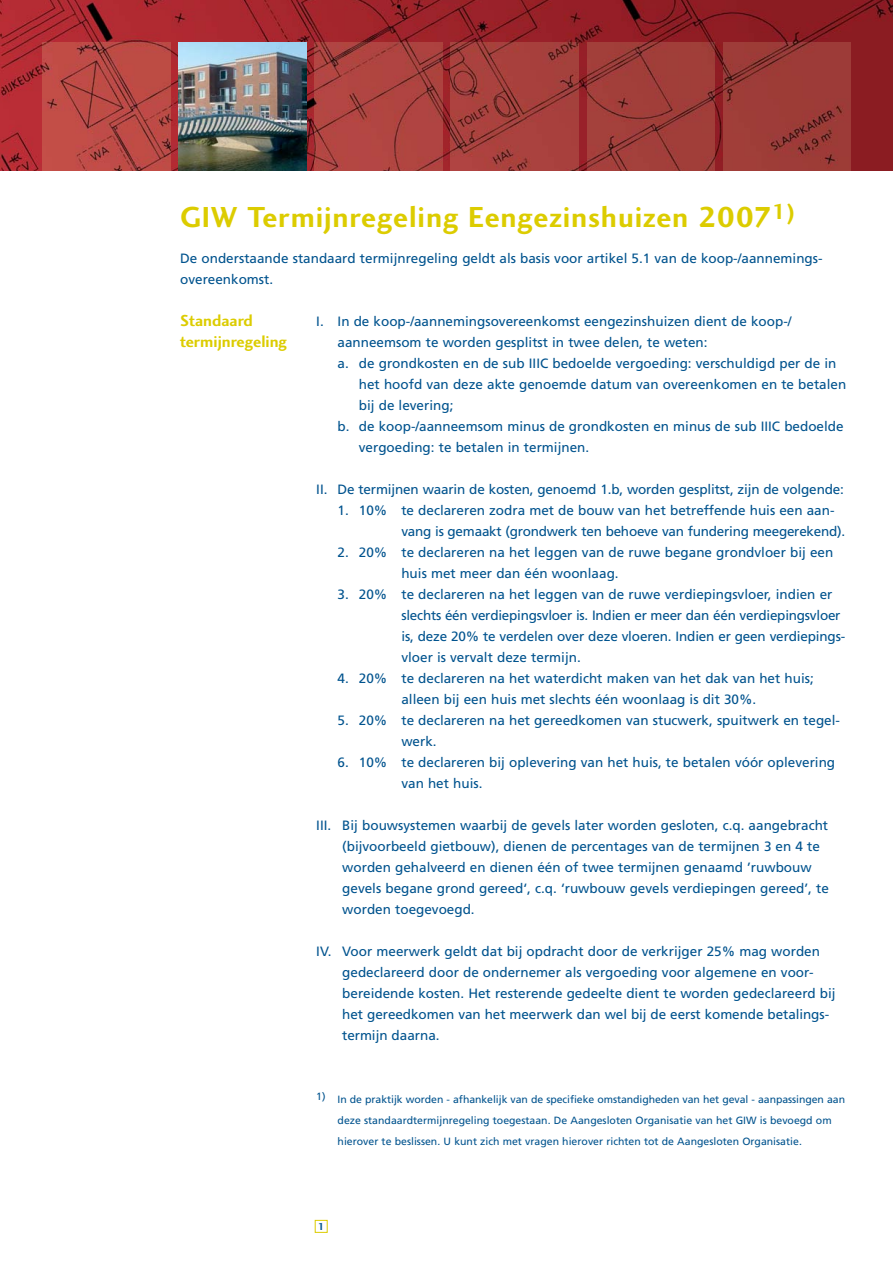
<style>
.page{position:relative;width:893px;height:1263px;background:#fff}
.page>*{position:absolute;margin:0;border:0;box-sizing:border-box;transform-origin:0 0}
.t1{font:30px "Charlotte Sans Bold Plain";letter-spacing:.03em;color:#dccc00}
.t2{font:16.5px "Charlotte Sans Bold Plain";color:#dccc00}
.t3{font:13.5px/21px "Frutiger";color:#00538e}
.t4{font:10.5px/21px "Frutiger";color:#00538e}
.t5{font:10.5px "Charlotte Sans Bold Plain";color:#00538e}
</style>
<div class="page">
<img style="left:0;top:0;width:892px;height:170px">
<img style="left:43px;top:43px;width:127px;height:127px">
<img style="left:179px;top:43px;width:127px;height:127px">
<img style="left:315px;top:43px;width:127px;height:127px">
<img style="left:451px;top:43px;width:127px;height:127px">
<img style="left:587px;top:43px;width:127px;height:127px">
<img style="left:723px;top:43px;width:127px;height:127px">
<div style="left:315px;top:1220px;width:12px;height:13px;border:1px solid #dccc00"></div>
<h1 class="t1" style="left:180px;top:205px;width:616px">GIW Termijnregeling Eengezinshuizen 2007<sup>1)</sup></h1>
<p class="t3" style="left:180px;top:249px;width:644px">De onderstaande standaard termijnregeling geldt als basis voor artikel 5.1 van de koop-/aannemings&shy;overeenkomst.</p>
<p class="t2" style="left:180px;top:314px;width:74px">Standaard</p>
<p class="t3" style="left:316px;top:312px;width:477px">I. In de koop-/aannemingsovereenkomst eengezinshuizen dient de koop-/</p>
<p class="t2" style="left:180px;top:335px;width:108px">termijnregeling</p>
<p class="t3" style="left:337px;top:333px;width:371px">aanneemsom te worden gesplitst in twee delen, te weten:</p>
<p class="t3" style="left:337px;top:354px;width:500px">a. de grondkosten en de sub IIIC bedoelde vergoeding: verschuldigd per de in</p>
<p class="t3" style="left:359px;top:375px;width:489px">het hoofd van deze akte genoemde datum van overeenkomen en te betalen</p>
<p class="t3" style="left:359px;top:396px;width:96px">bij de levering;</p>
<p class="t3" style="left:337px;top:417px;width:507px">b. de koop-/aanneemsom minus de grondkosten en minus de sub IIIC bedoelde</p>
<p class="t3" style="left:359px;top:438px;width:232px">vergoeding: te betalen in termijnen.</p>
<p class="t3" style="left:316px;top:480px;width:529px">II. De termijnen waarin de kosten, genoemd 1.b, worden gesplitst, zijn de volgende:</p>
<p class="t3" style="left:401px;top:501px;width:445px;text-indent:-64px">1. 10% te declareren zodra met de bouw van het betreffende huis een aan&shy;vang is gemaakt (grondwerk ten behoeve van fundering meegerekend).</p>
<p class="t3" style="left:401px;top:543px;width:433px;text-indent:-64px">2. 20% te declareren na het leggen van de ruwe begane grondvloer bij een huis met meer dan één woonlaag.</p>
<p class="t3" style="left:401px;top:585px;width:445px;text-indent:-64px">3. 20% te declareren na het leggen van de ruwe verdiepingsvloer, indien er slechts één verdiepingsvloer is. Indien er meer dan één verdiepingsvloer is, deze 20% te verdelen over deze vloeren. Indien er geen verdiepings&shy;vloer is vervalt deze termijn.</p>
<p class="t3" style="left:337px;top:669px;width:477px;text-align:center">4. 20% te declareren na het waterdicht maken van het dak van het huis; alleen bij een huis met slechts één woonlaag is dit 30%.</p>
<p class="t3" style="left:401px;top:711px;width:440px;text-indent:-64px">5. 20% te declareren na het gereedkomen van stucwerk, spuitwerk en tegel&shy;werk.</p>
<p class="t3" style="left:401px;top:753px;width:435px;text-indent:-64px">6. 10% te declareren bij oplevering van het huis, te betalen vóór oplevering van het huis.</p>
<p class="t3" style="left:342px;top:816px;width:488px;text-indent:-26px">III. Bij bouwsystemen waarbij de gevels later worden gesloten, c.q. aangebracht (bijvoorbeeld gietbouw), dienen de percentages van de termijnen 3 en 4 te worden gehalveerd en dienen één of twee termijnen genaamd ’ruwbouw gevels begane grond gereed‘, c.q. ‘ruwbouw gevels verdiepingen gereed’, te worden toegevoegd.</p>
<p class="t3" style="left:342px;top:942px;width:495px;text-indent:-26px">IV. Voor meerwerk geldt dat bij opdracht door de verkrijger 25% mag worden gedeclareerd door de ondernemer als vergoeding voor algemene en voor&shy;bereidende kosten. Het resterende gedeelte dient te worden gedeclareerd bij het gereedkomen van het meerwerk dan wel bij de eerst komende betalings&shy;termijn daarna.</p>
<p class="t4" style="left:337px;top:1090px;width:509px;text-indent:-21px">1) In de praktijk worden - afhankelijk van de specifieke omstandigheden van het geval - aanpassingen aan deze standaardtermijnregeling toegestaan. De Aangesloten Organisatie van het GIW is bevoegd om hierover te beslissen. U kunt zich met vragen hierover richten tot de Aangesloten Organisatie.</p>
<p class="t5" style="left:318px;top:1222px;width:8px">1</p>
</div>
